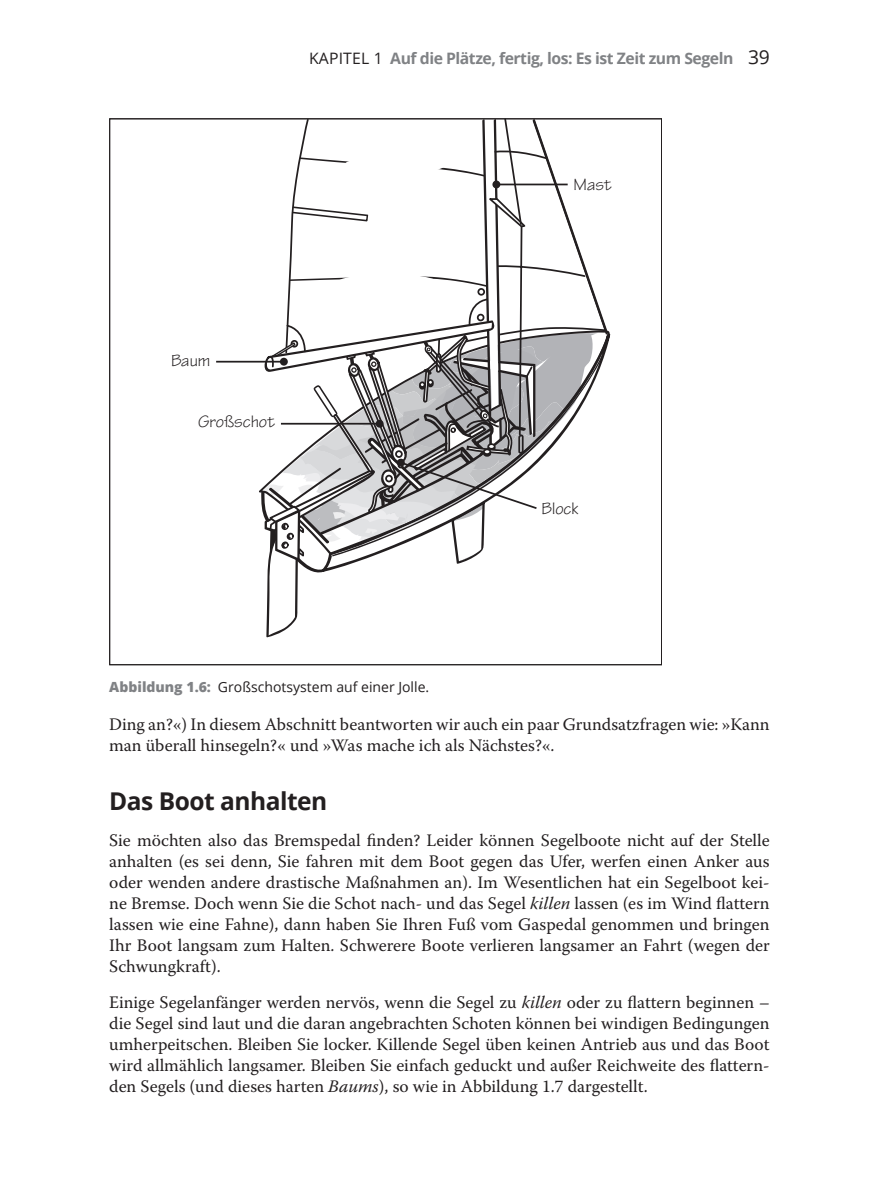
<style>
.page{position:relative;width:874px;height:1191px;background:#fff}
.page>*{position:absolute;margin:0;border:0;box-sizing:border-box;transform-origin:0 0}
.t1{font:700 24.5px "Open Sans";letter-spacing:-.02em;color:#231f20}
.t2{font:17.5px/21px "Warnock Pro";color:#231f20;text-align:justify}
.t3{font:17.5px "Tekton Pro";color:#231f20}
.t4{font:700 15.75px "Open Sans";letter-spacing:-.03em;color:#808285}
.t5{font:14px "Open Sans";color:#231f20}
.s1{font-weight:400;color:#231f20}
.s2{font-weight:400;font-size:19.25px;color:#231f20}
.s3{font-weight:800;color:#808285}
.s4{font-style:italic}
</style>
<div class="page">
<hr style="left:216px;top:361px;width:68px;height:1px;background:#231f20">
<svg style="left:260px;top:120px;width:348px;height:517px"></svg>
<p class="t4" style="left:309px;top:48px;width:462px"><span class="s1">KAPITEL 1</span> Auf die Plätze, fertig, los: Es ist Zeit zum Segeln <span class="s2">39</span></p>
<p class="t3" style="left:171px;top:350px;width:41px">Baum</p>
<p class="t3" style="left:198px;top:412px;width:79px">Großschot</p>
<p class="t5" style="left:109px;top:677px;width:321px"><span class="s3">Abbildung 1.6:</span> Großschotsystem auf einer Jolle.</p>
<p class="t3" style="left:573px;top:174px;width:40px">Mast</p>
<p class="t3" style="left:541px;top:499px;width:39px">Block</p>
<p class="t2" style="left:109px;top:713px;width:661px">Ding an?«) In diesem Abschnitt beantworten wir auch ein paar Grundsatzfragen wie: »Kann man überall hinsegeln?« und »Was mache ich als Nächstes?«.</p>
<h1 class="t1" style="left:109px;top:784px;width:219px">Das Boot anhalten</h1>
<p class="t2" style="left:109px;top:829px;width:661px">Sie möchten also das Bremspedal finden? Leider können Segelboote nicht auf der Stelle anhalten (es sei denn, Sie fahren mit dem Boot gegen das Ufer, werfen einen Anker aus oder wenden andere drastische Maßnahmen an). Im Wesentlichen hat ein Segelboot kei&shy;ne Bremse. Doch wenn Sie die Schot nach- und das Segel <span class="s4">killen</span> lassen (es im Wind flattern lassen wie eine Fahne), dann haben Sie Ihren Fuß vom Gaspedal genommen und bringen Ihr Boot langsam zum Halten. Schwerere Boote verlieren langsamer an Fahrt (wegen der Schwungkraft).</p>
<p class="t2" style="left:109px;top:991px;width:661px">Einige Segelanfänger werden nervös, wenn die Segel zu <span class="s4">killen</span> oder zu flattern beginnen – die Segel sind laut und die daran angebrachten Schoten können bei windigen Bedingungen umherpeitschen. Bleiben Sie locker. Killende Segel üben keinen Antrieb aus und das Boot wird allmählich langsamer. Bleiben Sie einfach geduckt und außer Reichweite des flattern&shy;den Segels (und dieses harten <span class="s4">Baums</span>), so wie in Abbildung 1.7 dargestellt.</p>
</div>
